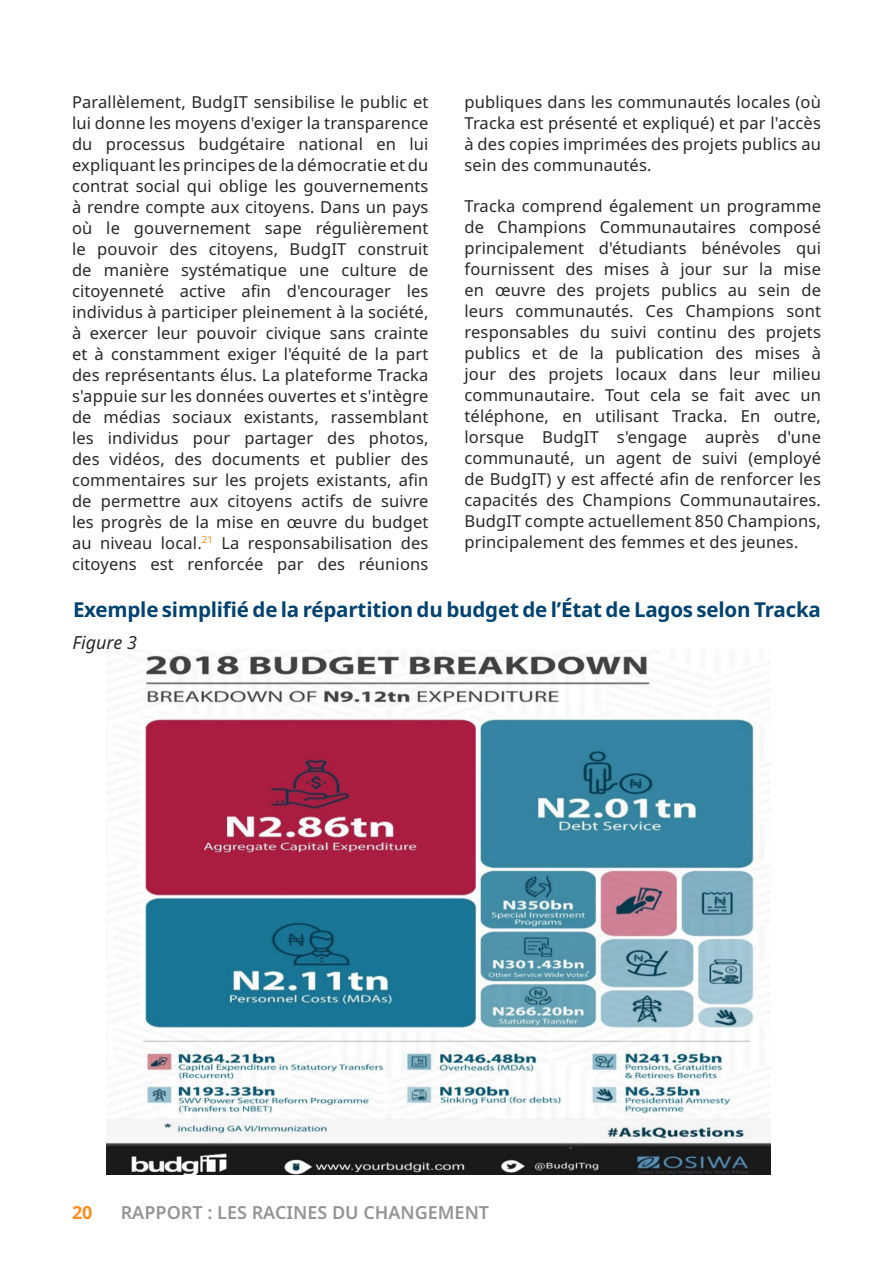
<style>
.page{position:relative;width:893px;height:1263px;background:#fff}
.page>*{position:absolute;margin:0;border:0;box-sizing:border-box;transform-origin:0 0}
.t1{font:700 20.55px "Noto Sans";letter-spacing:-.01em;color:#004270}
.t2{font:600 18px "Noto Sans";color:#939598}
.t3{font:italic 18px "Noto Sans";color:#292829}
.t4{font:700 18px "Noto Sans";color:#f7901e}
.t5{font:16.5px/21px "Noto Sans";letter-spacing:.01em;color:#292829;text-align:justify}
</style>
<div class="page">
<img style="left:106px;top:651px;width:664px;height:523px">
<p class="t5" style="left:72px;top:91px;width:358px">Parallèlement, BudgIT sensibilise le public et lui donne les moyens d'exiger la transparence du processus budgétaire national en lui expliquant les principes de la démocratie et du contrat social qui oblige les gouvernements à rendre compte aux citoyens. Dans un pays où le gouvernement sape régulièrement le pouvoir des citoyens, BudgIT construit de manière systématique une culture de citoyenneté active afin d'encourager les individus à participer pleinement à la société, à exercer leur pouvoir civique sans crainte et à constamment exiger l'équité de la part des représentants élus. La plateforme Tracka s'appuie sur les données ouvertes et s'intègre de médias sociaux existants, rassemblant les individus pour partager des photos, des vidéos, des documents et publier des commentaires sur les projets existants, afin de permettre aux citoyens actifs de suivre les progrès de la mise en œuvre du budget au niveau local.<sup>21</sup> La responsabilisation des citoyens est renforcée par des réunions</p>
<p class="t5" style="left:464px;top:91px;width:358px">publiques dans les communautés locales (où Tracka est présenté et expliqué) et par l'accès à des copies imprimées des projets publics au sein des communautés.</p>
<p class="t5" style="left:464px;top:196px;width:358px">Tracka comprend également un programme de Champions Communautaires composé principalement d'étudiants bénévoles qui fournissent des mises à jour sur la mise en œuvre des projets publics au sein de leurs communautés. Ces Champions sont responsables du suivi continu des projets publics et de la publication des mises à jour des projets locaux dans leur milieu communautaire. Tout cela se fait avec un téléphone, en utilisant Tracka. En outre, lorsque BudgIT s'engage auprès d'une communauté, un agent de suivi (employé de BudgIT) y est affecté afin de renforcer les capacités des Champions Communautaires.<br>BudgIT compte actuellement 850 Champions, principalement des femmes et des jeunes.</p>
<p class="t1" style="left:73px;top:598px;width:749px">Exemple simplifié de la répartition du budget de l’État de Lagos selon Tracka</p>
<p class="t3" style="left:72px;top:630px;width:66px">Figure 3</p>
<p class="t4" style="left:72px;top:1203px;width:22px">20</p>
<p class="t2" style="left:121px;top:1203px;width:370px">RAPPORT : LES RACINES DU CHANGEMENT</p>
</div>
